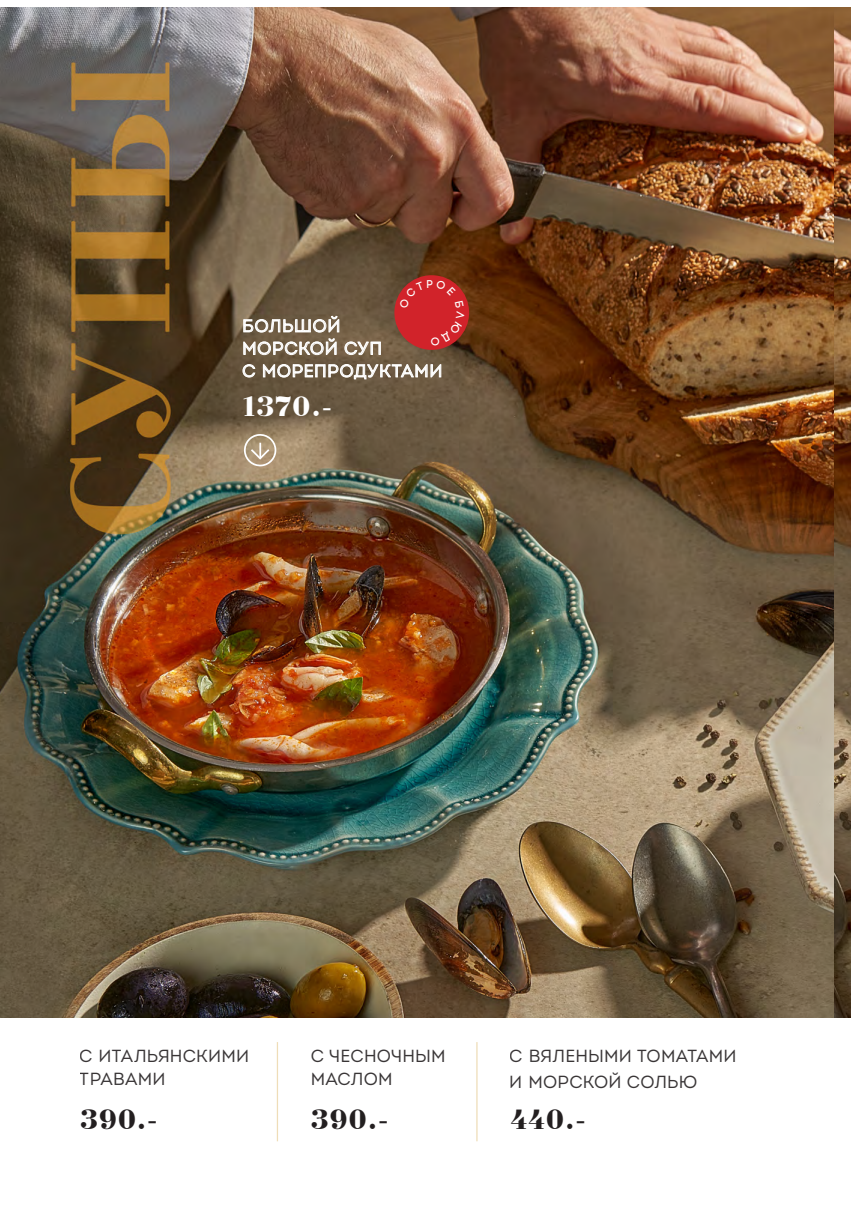
<style>
.page{position:relative;width:851px;height:1205px;background:#fff}
.page>*{position:absolute;margin:0;border:0;box-sizing:border-box;transform-origin:0 0}
.t1{font:26.25px "Bradobrei";color:#231f20}
.t2{font:26.25px "Bradobrei";color:#fff}
.t3{font:17.5px/22.5px "Intro";letter-spacing:.01em;color:#231f20}
.t4{font:17.5px "Intro";letter-spacing:.035em;color:#fff}
</style>
<div class="page">
<img style="left:0;top:8px;width:850px;height:1009px">
<svg style="left:243px;top:316px;width:96px;height:16px;background:#9b8f7f"></svg>
<svg style="left:243px;top:338px;width:93px;height:17px;background:#9c8f7d"></svg>
<svg style="left:344px;top:342px;width:37px;height:13px"></svg>
<svg style="left:242px;top:364px;width:13px;height:13px"></svg>
<svg style="left:263px;top:364px;width:178px;height:15px;background:#9d9182"></svg>
<svg style="left:244px;top:433px;width:32px;height:33px"></svg>
<hr style="left:277px;top:1042px;width:1px;height:99px;background:#efddb8">
<hr style="left:476px;top:1042px;width:1px;height:99px;background:#efddb8">
<div style="left:394px;top:275px;width:75px;height:75px;background:#d1232a;border-radius:50%"></div>
<svg style="left:399px;top:280px;width:66px;height:66px"></svg>
<p class="t4" style="left:242px;top:315px;width:100px">БОЛЬШОЙ</p>
<p class="t4" style="left:242px;top:338px;width:141px">МОРСКОЙ СУП</p>
<p class="t4" style="left:242px;top:360px;width:202px">С МОРЕПРОДУКТАМИ</p>
<p class="t2" style="left:242px;top:389px;width:92px">1370.-</p>
<p class="t3" style="left:80px;top:1045px;width:171px">С ИТАЛЬЯНСКИМИ<br>ТРАВАМИ</p>
<p class="t1" style="left:80px;top:1102px;width:80px">390.-</p>
<p class="t3" style="left:310px;top:1045px;width:137px">С ЧЕСНОЧНЫМ<br>МАСЛОМ</p>
<p class="t1" style="left:310px;top:1102px;width:80px">390.-</p>
<p class="t3" style="left:510px;top:1043px;width:228px;line-height:26.2px">С ВЯЛЕНЫМИ ТОМАТАМИ<br>И МОРСКОЙ СОЛЬЮ</p>
<p class="t1" style="left:510px;top:1102px;width:78px">440.-</p>
</div>
